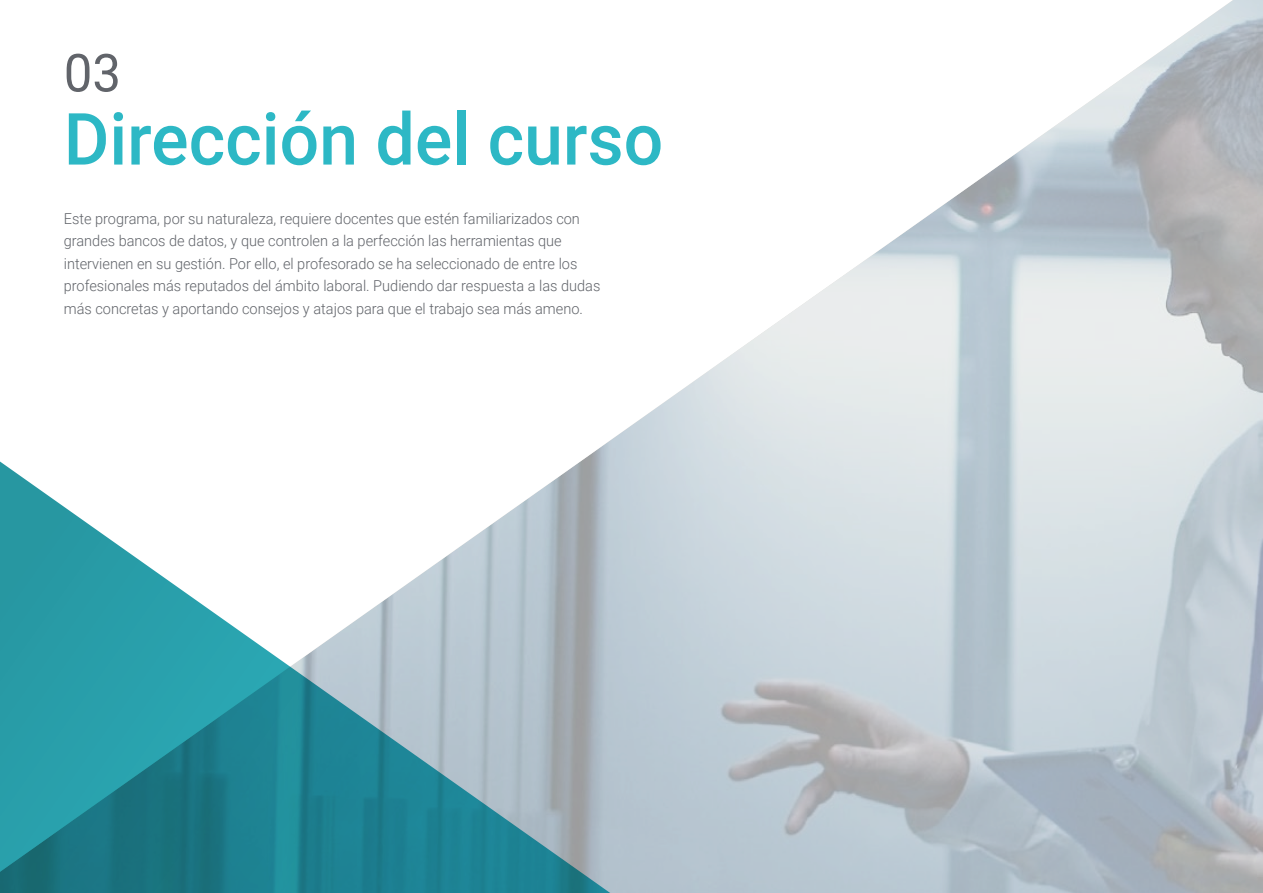
<style>
.page{position:relative;width:1263px;height:893px;background:#fff}
.page>*{position:absolute;margin:0;border:0;box-sizing:border-box;transform-origin:0 0}
.t1{font:500 72px "Roboto";color:#2db8c5}
.t2{font:52.5px "Roboto";color:#61646a}
.t3{font:300 15px/22.5px "Roboto";color:#61646a}
</style>
<div class="page">
<img style="left:603px;top:0;width:660px;height:893px">
<svg style="left:0;top:446px;width:640px;height:447px"></svg>
<h2 class="t2" style="left:64px;top:36px;width:59px">03</h2>
<h1 class="t1" style="left:64px;top:89px;width:601px">Dirección del curso</h1>
<p class="t3" style="left:64px;top:207px;width:538px">Este programa, por su naturaleza, requiere docentes que estén familiarizados con grandes bancos de datos, y que controlen a la perfección las herramientas que intervienen en su gestión. Por ello, el profesorado se ha seleccionado de entre los profesionales más reputados del ámbito laboral. Pudiendo dar respuesta a las dudas más concretas y aportando consejos y atajos para que el trabajo sea más ameno.</p>
</div>
